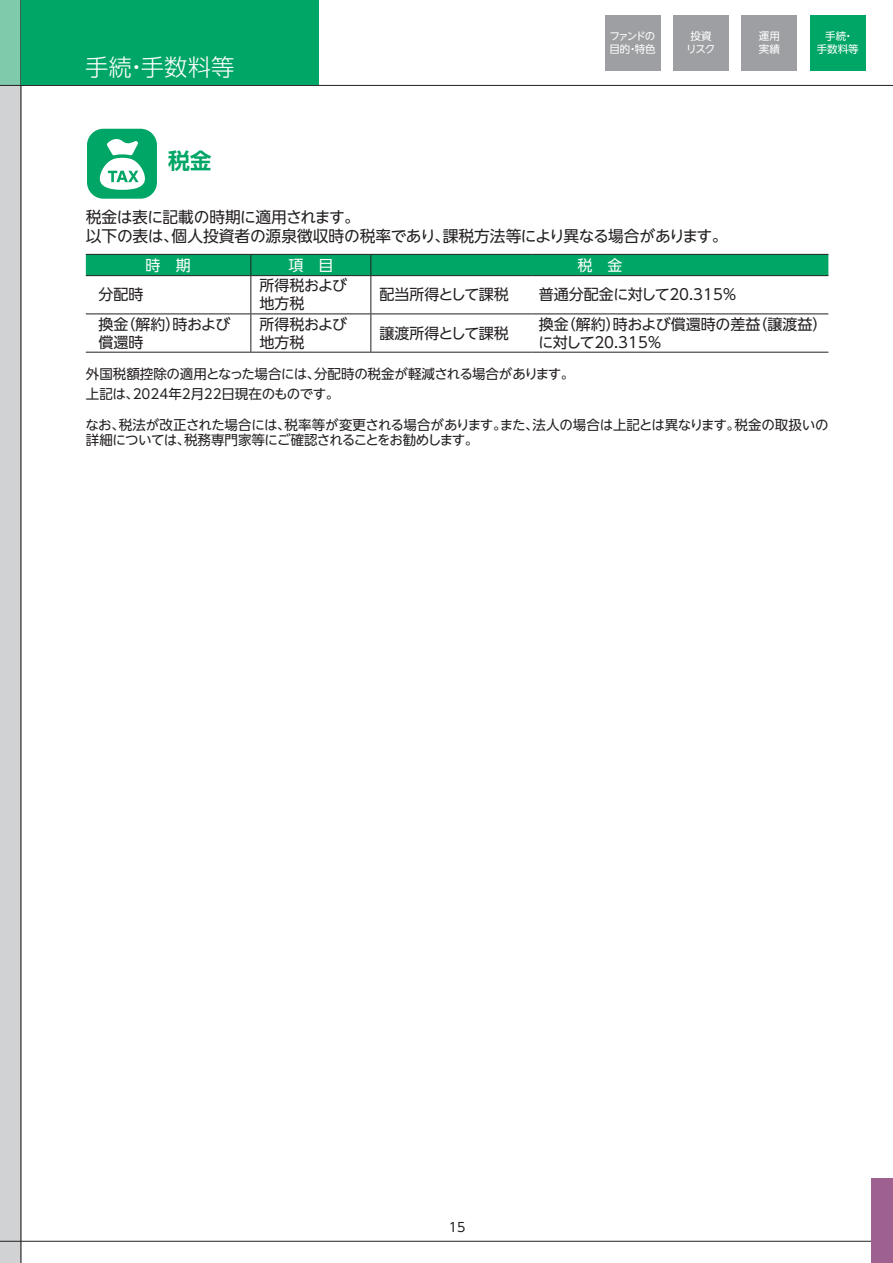
<style>
.page{position:relative;width:893px;height:1263px;background:#fff}
.page>*{position:absolute;margin:0;border:0;box-sizing:border-box;transform-origin:0 0}
.t1{font:300 23.4px "UD Shin Go NT Pro";color:#fff}
.t2{font:700 21.75px "UD Shin Go NT Pro De";color:#00a665}
.t3{font:15.75px/18.8px "UD Shin Go NT Pro";letter-spacing:-.015em;color:#231f20}
.t4{font:15px/18px "UD Shin Go NT Pro";color:#231f20}
.t5{font:15px "UD Shin Go NT Pro";letter-spacing:-.02em;color:#231f20}
.t6{font:15px "UD Shin Go NT Pro";color:#fff}
.t7{font:13.5px/19.5px "UD Shin Go NT Pro";letter-spacing:-.015em;color:#231f20}
.t8{font:12.75px "UD Shin Go NT Pro";color:#231f20}
.t9{font:10.5px/12.6px "UD Shin Go NT Pro";color:#fff;text-align:center}
.t10{font:10.5px/12.6px "UD Shin Go NT Pro";letter-spacing:-.135em;color:#fff}
</style>
<div class="page">
<div style="left:0;top:85px;width:21px;height:1178px;background:#d1d2d4"></div>
<div style="left:0;top:0;width:21px;height:85px;background:#7ecaaa"></div>
<hr style="left:0;top:1241px;width:893px;height:1px;background:#231f20">
<hr style="left:0;top:85px;width:893px;height:1px;background:#231f20">
<hr style="left:21px;top:0;width:1px;height:1263px;background:#231f20">
<div style="left:21px;top:0;width:298px;height:85px;background:#00a665"></div>
<div style="left:86px;top:254px;width:742px;height:21px;background:#00a665"></div>
<hr style="left:531px;top:254px;width:297px;height:1px;background:#231f20">
<hr style="left:86px;top:275px;width:165px;height:1px;background:#231f20">
<hr style="left:251px;top:275px;width:120px;height:1px;background:#231f20">
<hr style="left:250px;top:276px;width:1px;height:37px;background:#231f20">
<hr style="left:371px;top:275px;width:160px;height:1px;background:#231f20">
<hr style="left:370px;top:276px;width:1px;height:37px;background:#231f20">
<hr style="left:531px;top:275px;width:297px;height:1px;background:#231f20">
<hr style="left:86px;top:313px;width:165px;height:1px;background:#231f20">
<hr style="left:251px;top:313px;width:120px;height:1px;background:#231f20">
<hr style="left:250px;top:314px;width:1px;height:38px;background:#231f20">
<hr style="left:371px;top:313px;width:160px;height:1px;background:#231f20">
<hr style="left:370px;top:314px;width:1px;height:38px;background:#231f20">
<hr style="left:531px;top:313px;width:297px;height:1px;background:#231f20">
<hr style="left:86px;top:352px;width:165px;height:1px;background:#231f20">
<hr style="left:251px;top:352px;width:120px;height:1px;background:#231f20">
<hr style="left:371px;top:352px;width:160px;height:1px;background:#231f20">
<hr style="left:531px;top:352px;width:297px;height:1px;background:#231f20">
<div style="left:605px;top:15px;width:56px;height:56px;background:#9d9fa2"></div>
<div style="left:673px;top:15px;width:56px;height:56px;background:#9d9fa2"></div>
<div style="left:741px;top:15px;width:56px;height:56px;background:#9d9fa2"></div>
<div style="left:810px;top:15px;width:56px;height:56px;background:#00a665"></div>
<svg style="left:86px;top:128px;width:72px;height:72px"></svg>
<svg style="left:87px;top:129px;width:70px;height:70px"></svg>
<div style="left:872px;top:1178px;width:21px;height:85px;background:#9d608f"></div>
<h1 class="t1" style="left:85px;top:48px;width:151px">手続・手数料等</h1>
<h2 class="t2" style="left:168px;top:143px;width:45px">税金</h2>
<p class="t10" style="left:609px;top:30px;width:48px">ファンドの目的・特色</p>
<p class="t9" style="left:686px;top:30px;width:31px">投資リスク</p>
<p class="t9" style="left:759px;top:30px;width:22px;text-align:left">運用実績</p>
<p class="t9" style="left:817px;top:30px;width:43px">手続・<br>手数料等</p>
<p class="t3" style="left:86px;top:207px;width:643px">税金は表に記載の時期に適用されます。<br>以下の表は、個人投資者の源泉徴収時の税率であり、課税方法等により異なる場合があります。</p>
<p class="t6" style="left:146px;top:253px;width:46px">時　期</p>
<p class="t6" style="left:288px;top:253px;width:46px">項　目</p>
<p class="t6" style="left:577px;top:253px;width:46px">税　金</p>
<p class="t4" style="left:99px;top:285px;width:46px">分配時</p>
<p class="t4" style="left:259px;top:276px;width:89px">所得税および地方税</p>
<p class="t5" style="left:379px;top:283px;width:131px">配当所得として課税</p>
<p class="t4" style="left:539px;top:285px;width:200px">普通分配金に対して20.315％</p>
<p class="t4" style="left:99px;top:315px;width:133px">換金（解約）時および償還時</p>
<p class="t4" style="left:259px;top:315px;width:89px">所得税および地方税</p>
<p class="t5" style="left:379px;top:321px;width:131px">譲渡所得として課税</p>
<p class="t4" style="left:538px;top:315px;width:291px">換金（解約）時および償還時の差益（譲渡益）に対して20.315％</p>
<p class="t7" style="left:86px;top:364px;width:490px">外国税額控除の適用となった場合には、分配時の税金が軽減される場合があります。上記は、2024年2月22日現在のものです。</p>
<p class="t7" style="left:85px;top:417px;width:745px;line-height:15px">なお、税法が改正された場合には、税率等が変更される場合があります。また、法人の場合は上記とは異なります。税金の取扱いの詳細については、税務専門家等にご確認されることをお勧めします。</p>
<p class="t8" style="left:449px;top:1216px;width:18px">15</p>
</div>
